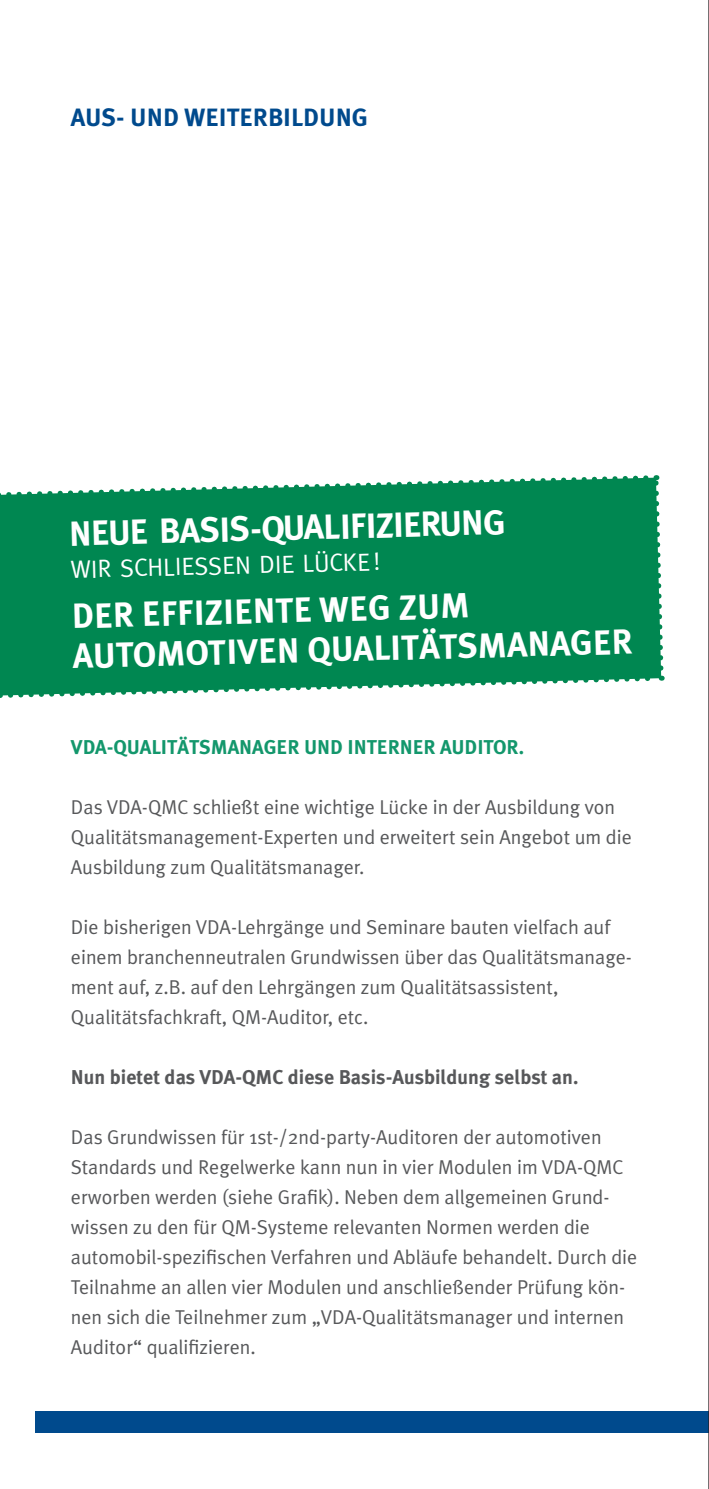
<style>
.page{position:relative;width:709px;height:1489px;background:#fff}
.page>*{position:absolute;margin:0;border:0;box-sizing:border-box;transform-origin:0 0}
.t1{font:700 35px/41px "Meta Plus";color:#fff}
.t2{font:700 35px "Meta";color:#fff}
.t3{font:25px "Meta";color:#fff}
.t4{font:700 25px "Meta Plus";color:#004a8d}
.t5{font:20px/30px "Meta Plus Normal";color:#57585a}
.t6{font:700 20px "Meta Plus";color:#57585a}
.t7{font:700 20px "Meta Plus";color:#13976c}
</style>
<div class="page">
<div style="left:35px;top:1410px;width:674px;height:22px;background:#004a8d"></div>
<hr style="left:708px;top:0;width:1px;height:1488px;background:#231f20">
<svg style="left:0;top:475px;width:665px;height:223px;background:#199262"></svg>
<p class="t4" style="left:71px;top:103px;width:299px">AUS- UND WEITERBILDUNG</p>
<h1 class="t2" style="left:69px;top:515px;width:436px;rotate:-2deg">Neue Basis-Qualifizierung</h1>
<p class="t3" style="left:70px;top:556px;width:311px;rotate:-2deg">Wir schlieSSen die Lücke !</p>
<h1 class="t1" style="left:71px;top:596px;width:561px;rotate:-2deg">DER EFFIZIENTE WEG ZUM<br>AUTOMOTIVEN QUALITÄTSMANAGER</h1>
<p class="t7" style="left:71px;top:735px;width:455px">VDA-QUALITÄTSMANAGER UND INTERNER AUDITOR.</p>
<p class="t5" style="left:71px;top:791px;width:562px">Das VDA-QMC schließt eine wichtige Lücke in der Ausbildung von<br>Qualitätsmanagement-Experten und erweitert sein Angebot um die<br>Ausbildung zum Qualitätsmanager.</p>
<p class="t5" style="left:71px;top:911px;width:562px">Die bisherigen VDA-Lehrgänge und Seminare bauten vielfach auf einem branchenneutralen Grundwissen über das Qualitätsmanage&shy;ment auf, z.B. auf den Lehrgängen zum Qualitätsassistent, Qualitätsfachkraft, QM-Auditor, etc.</p>
<p class="t6" style="left:71px;top:1065px;width:186px">N UN BIETET DAS VDA-QMC</p>
<p class="t6" style="left:288px;top:1065px;width:292px">DIESE BASIS-AUSBILDUNG SELBST AN.</p>
<p class="t5" style="left:71px;top:1121px;width:568px">Das Grundwissen für 1st-/2nd-party-Auditoren der automotiven Standards und Regelwerke kann nun in vier Modulen im VDA-QMC erworben werden (siehe Grafik). Neben dem allgemeinen Grund&shy;wissen zu den für QM-Systeme relevanten Normen werden die automobil-spezifischen Verfahren und Abläufe behandelt. Durch die Teilnahme an allen vier Modulen und anschließender Prüfung kön&shy;nen sich die Teilnehmer zum „VDA-Qualitätsmanager und internen Auditor“ qualifizieren.</p>
</div>
